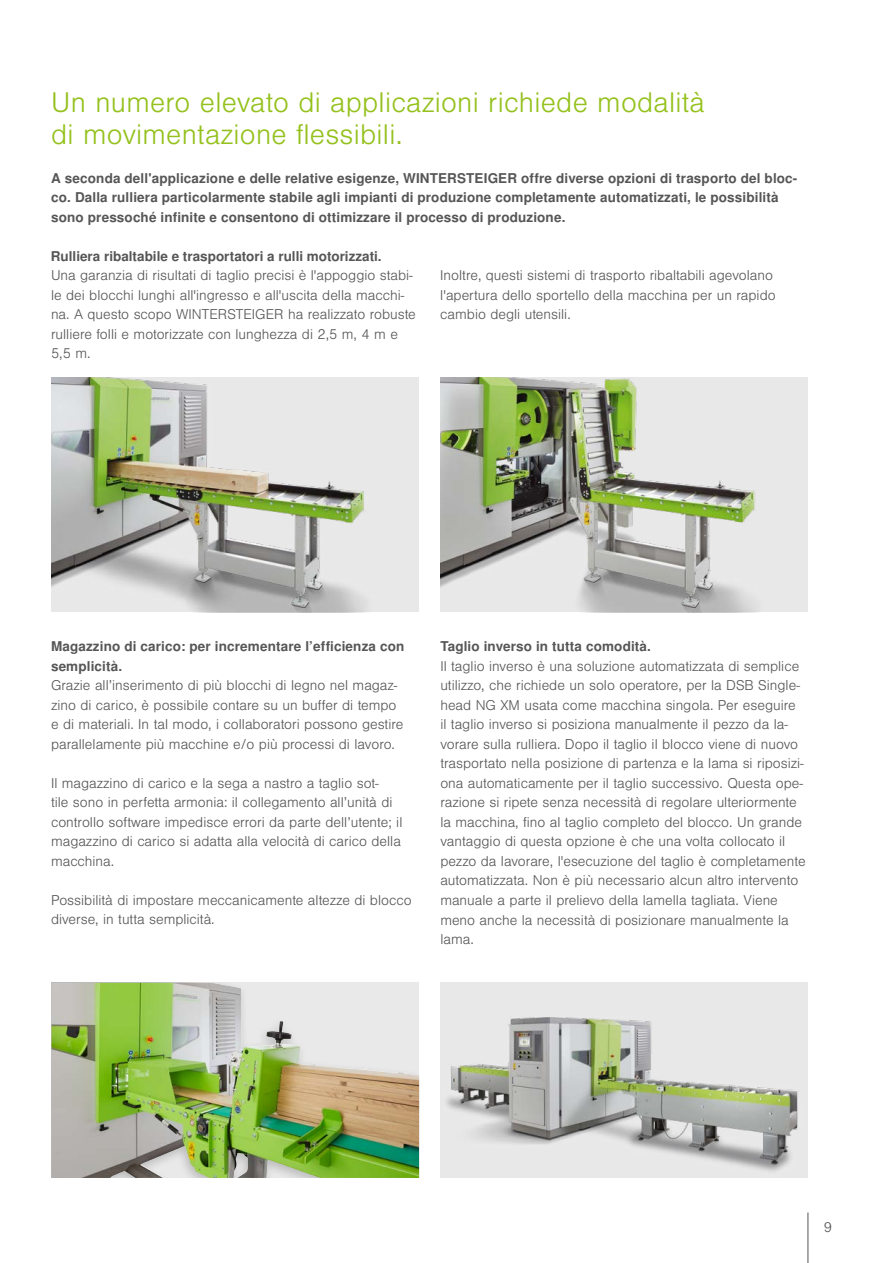
<style>
.page{position:relative;width:893px;height:1263px;background:#fff}
.page>*{position:absolute;margin:0;border:0;box-sizing:border-box;transform-origin:0 0}
.t1{font:300 27px/31.5px "Nimbus San LOT";letter-spacing:.01em;color:#94c11c}
.t2{font:300 13.5px/19.5px "Nimbus San LOT";color:#565656}
.t3{font:700 13.5px/19.5px "Nimbus San LOT";letter-spacing:.01em;color:#565656}
</style>
<div class="page">
<hr style="left:808px;top:1212px;width:1px;height:51px;background:#565656">
<img style="left:51px;top:378px;width:368px;height:234px">
<img style="left:440px;top:378px;width:368px;height:234px">
<img style="left:440px;top:983px;width:368px;height:195px">
<img style="left:51px;top:983px;width:368px;height:195px">
<h1 class="t1" style="left:51px;top:87px;width:655px">Un numero elevato di applicazioni richiede modalità di movimentazione flessibili.</h1>
<p class="t3" style="left:51px;top:169px;width:748px">A seconda dell'applicazione e delle relative esigenze, WINTERSTEIGER offre diverse opzioni di trasporto del bloc&shy;co. Dalla rulliera particolarmente stabile agli impianti di produzione completamente automatizzati, le possibilità sono pressoché infinite e consentono di ottimizzare il processo di produzione.</p>
<p class="t3" style="left:51px;top:247px;width:332px">Rulliera ribaltabile e trasportatori a rulli motorizzati.</p>
<p class="t2" style="left:51px;top:266px;width:366px">Una garanzia di risultati di taglio precisi è l'appoggio stabi&shy;le dei blocchi lunghi all'ingresso e all'uscita della macchi&shy;na. A questo scopo WINTERSTEIGER ha realizzato robuste rulliere folli e motorizzate con lunghezza di 2,5 m, 4 m e 5,5 m.</p>
<p class="t2" style="left:440px;top:266px;width:337px">Inoltre, questi sistemi di trasporto ribaltabili agevolano l'apertura dello sportello della macchina per un rapido cambio degli utensili.</p>
<p class="t3" style="left:51px;top:637px;width:355px">Magazzino di carico: per incrementare l’efficienza con semplicità.</p>
<p class="t2" style="left:51px;top:676px;width:354px">Grazie all’inserimento di più blocchi di legno nel magaz&shy;zino di carico, è possibile contare su un buffer di tempo e di materiali. In tal modo, i collaboratori possono gestire parallelamente più macchine e/o più processi di lavoro.</p>
<p class="t2" style="left:51px;top:773px;width:353px">Il magazzino di carico e la sega a nastro a taglio sot-<br>tile sono in perfetta armonia: il collegamento all’unità di controllo software impedisce errori da parte dell’utente; il magazzino di carico si adatta alla velocità di carico della macchina.</p>
<p class="t2" style="left:51px;top:891px;width:362px">Possibilità di impostare meccanicamente altezze di blocco diverse, in tutta semplicità.</p>
<p class="t3" style="left:440px;top:637px;width:212px">Taglio inverso in tutta comodità.</p>
<p class="t2" style="left:440px;top:656px;width:367px">Il taglio inverso è una soluzione automatizzata di semplice utilizzo, che richiede un solo operatore, per la DSB Single&shy;head NG XM usata come macchina singola. Per eseguire<br>il taglio inverso si posiziona manualmente il pezzo da la&shy;vorare sulla rulliera. Dopo il taglio il blocco viene di nuovo trasportato nella posizione di partenza e la lama si riposizi&shy;ona automaticamente per il taglio successivo. Questa ope&shy;razione si ripete senza necessità di regolare ulteriormente la macchina, fino al taglio completo del blocco. Un grande vantaggio di questa opzione è che una volta collocato il pezzo da lavorare, l'esecuzione del taglio è completamente automatizzata. Non è più necessario alcun altro intervento manuale a parte il prelievo della lamella tagliata. Viene meno anche la necessità di posizionare manualmente la lama.</p>
<p class="t2" style="left:824px;top:1218px;width:10px">9</p>
</div>
